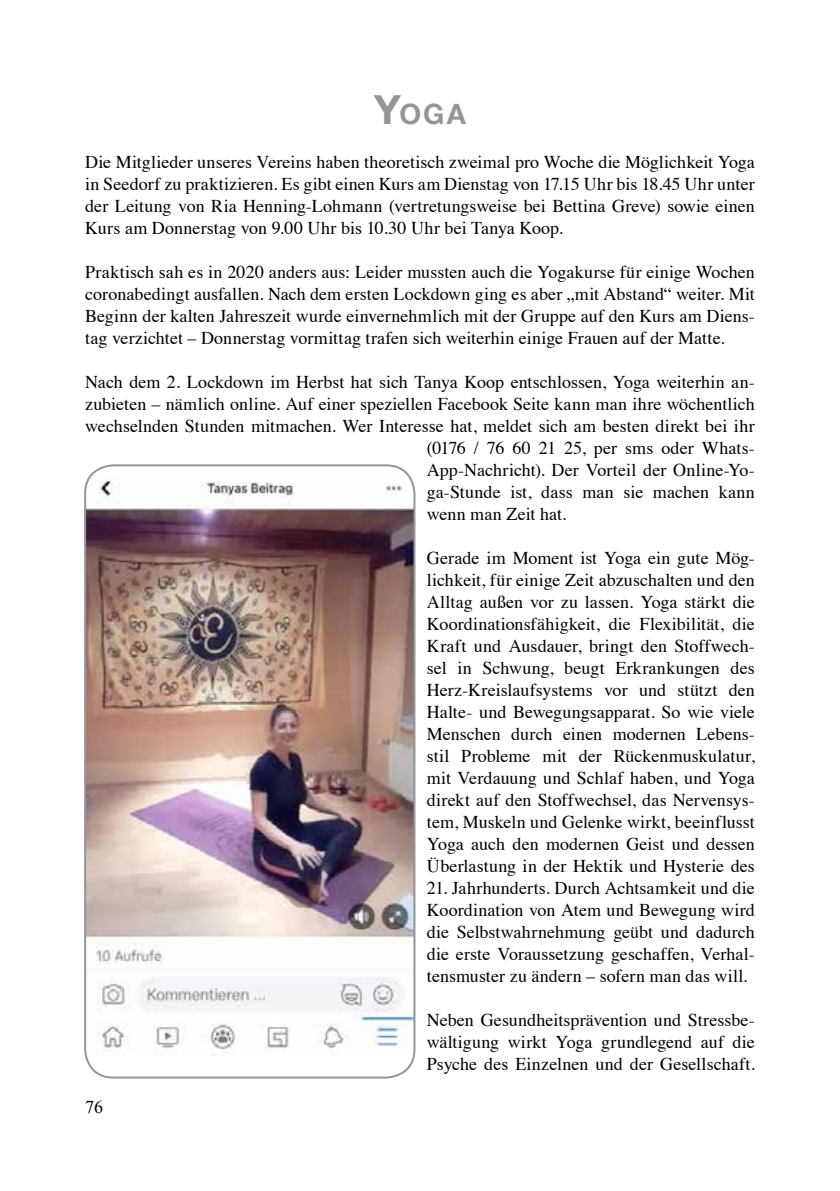
<style>
.page{position:relative;width:840px;height:1191px;background:#fff}
.page>*{position:absolute;margin:0;border:0;box-sizing:border-box;transform-origin:0 0}
.t1{font:700 28px "Helvetica Neue";color:#939598}
.t2{font:18px/22px "Times";letter-spacing:.005em;color:#000;text-align:justify}
.t3{font:18px "Times New Roman";color:#000}
.s1{font-size:40px}
</style>
<div class="page">
<img style="left:85px;top:470px;width:329px;height:586px">
<div style="left:84px;top:464px;width:331px;height:614px;border:2px solid #939598;border-radius:28px"></div>
<h1 class="t1" style="left:374px;top:92px;width:93px"><span class="s1">Y</span>oga</h1>
<p class="t2" style="left:85px;top:149px;width:671px">Die Mitglieder unseres Vereins haben theoretisch zweimal pro Woche die Möglichkeit Yoga in Seedorf zu praktizieren. Es gibt einen Kurs am Dienstag von 17.15 Uhr bis 18.45 Uhr unter der Leitung von Ria Henning-Lohmann (vertretungsweise bei Bettina Greve) sowie einen Kurs am Donnerstag von 9.00 Uhr bis 10.30 Uhr bei Tanya Koop.</p>
<p class="t2" style="left:85px;top:259px;width:671px">Praktisch sah es in 2020 anders aus: Leider mussten auch die Yogakurse für einige Wochen coronabedingt ausfallen. Nach dem ersten Lockdown ging es aber „mit Abstand“ weiter. Mit Beginn der kalten Jahreszeit wurde einvernehmlich mit der Gruppe auf den Kurs am Diens&shy;tag verzichtet – Donnerstag vormittag trafen sich weiterhin einige Frauen auf der Matte.</p>
<p class="t2" style="left:85px;top:369px;width:670px">Nach dem 2. Lockdown im Herbst hat sich Tanya Koop entschlossen, Yoga weiterhin an-</p>
<p class="t2" style="left:85px;top:391px;width:670px">zubieten – nämlich online. Auf einer speziellen Facebook Seite kann man ihre wöchentlich</p>
<p class="t2" style="left:85px;top:413px;width:671px">wechselnden Stunden mitmachen. Wer Interesse hat, meldet sich am besten direkt bei ihr</p>
<p class="t2" style="left:426px;top:435px;width:329px">(0176 / 76 60 21 25, per sms oder Whats-</p>
<p class="t2" style="left:426px;top:457px;width:329px">App-Nachricht). Der Vorteil der Online-Yo-</p>
<p class="t2" style="left:426px;top:479px;width:329px">ga-Stunde ist, dass man sie machen kann</p>
<p class="t2" style="left:426px;top:501px;width:141px">wenn man Zeit hat.</p>
<p class="t2" style="left:426px;top:545px;width:329px">Gerade im Moment ist Yoga ein gute Mög&shy;lichkeit, für einige Zeit abzuschalten und den Alltag außen vor zu lassen. Yoga stärkt die Koordinationsfähigkeit, die Flexibilität, die Kraft und Ausdauer, bringt den Stoffwech&shy;sel in Schwung, beugt Erkrankungen des Herz-Kreislaufsystems vor und stützt den Halte- und Bewegungsapparat. So wie viele Menschen durch einen modernen Lebens&shy;stil Probleme mit der Rückenmuskulatur, mit Verdauung und Schlaf haben, und Yoga direkt auf den Stoffwechsel, das Nervensys&shy;tem, Muskeln und Gelenke wirkt, beeinflusst Yoga auch den modernen Geist und dessen Überlastung in der Hektik und Hysterie des</p>
<p class="t2" style="left:426px;top:875px;width:329px">21. Jahrhunderts. Durch Achtsamkeit und die Koordination von Atem und Bewegung wird die Selbstwahrnehmung geübt und dadurch die erste Voraussetzung geschaffen, Verhal&shy;tensmuster zu ändern – sofern man das will.</p>
<p class="t2" style="left:426px;top:1007px;width:329px">Neben Gesundheitsprävention und Stressbe&shy;wältigung wirkt Yoga grundlegend auf die Psyche des Einzelnen und der Gesellschaft.</p>
<p class="t3" style="left:85px;top:1094px;width:19px">76</p>
</div>
